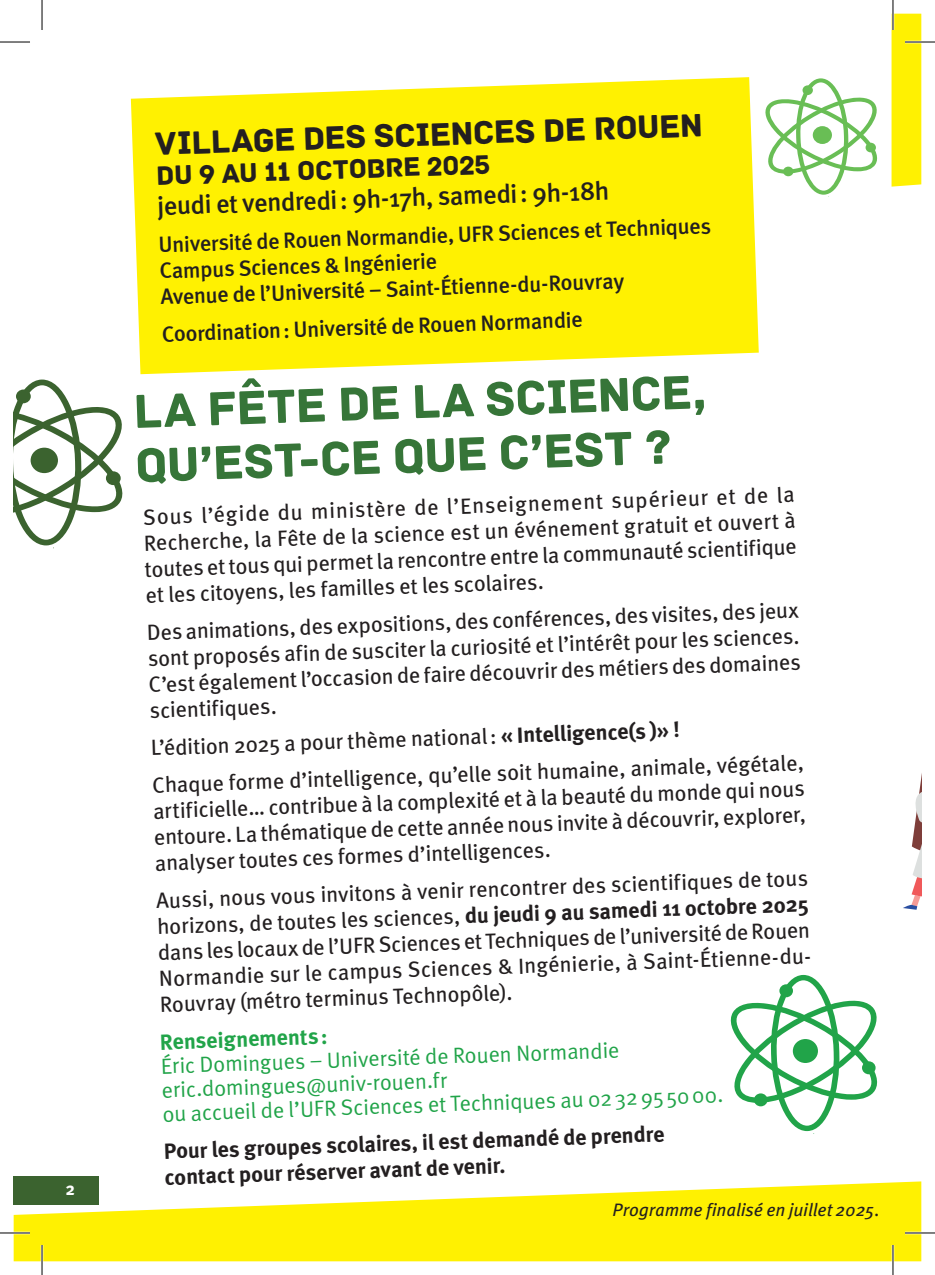
<style>
.page{position:relative;width:935px;height:1275px;background:#fff}
.page>*{position:absolute;margin:0;border:0;box-sizing:border-box;transform-origin:0 0}
.t1{font:50px/54px "Archive";color:#367538}
.t2{font:34px "Archive";color:#231f20}
.t3{font:28px "Archive";color:#231f20}
.t4{font:500 26px "Meta Pro";color:#231f20}
.t5{font:22px/26px "Meta Pro";color:#231f20;text-align:justify}
.t6{font:500 22px/26px "Meta Pro";color:#231f20}
.t7{font:22px/24px "Meta Pro Norm";color:#21a449}
.t8{font:700 22px/26px "Meta Pro";color:#231f20}
.t9{font:700 22px "Meta Pro";color:#21a449}
.t10{font:italic 18px "Meta Pro";letter-spacing:-.01em;color:#231f20}
.t11{font:700 18px "Meta Pro";color:#fff;scale:.95 1}
.s1{font-weight:700}
</style>
<div class="page">
<svg style="left:14px;top:1181px;width:907px;height:80px;fill:#fff101"></svg>
<div style="left:14px;top:1176px;width:85px;height:28px;background:#3b632f"></div>
<svg style="left:14px;top:379px;width:109px;height:169px"></svg>
<svg style="left:730px;top:975px;width:148px;height:159px"></svg>
<svg style="left:131px;top:77px;width:627px;height:297px;fill:#fff101"></svg>
<svg style="left:765px;top:78px;width:113px;height:119px"></svg>
<div style="left:891px;top:14px;width:30px;height:173px;background:#fff101"></div>
<svg style="left:903px;top:780px;width:18px;height:129px"></svg>
<hr style="left:904px;top:41px;width:30px;height:2px;background:#fff">
<hr style="left:0;top:1231px;width:30px;height:3px;background:#fff">
<hr style="left:904px;top:1231px;width:30px;height:3px;background:#fff">
<hr style="left:41px;top:1245px;width:2px;height:30px;background:#fff">
<hr style="left:891px;top:0;width:3px;height:30px;background:#fff">
<hr style="left:891px;top:1245px;width:3px;height:30px;background:#fff">
<hr style="left:0;top:42px;width:30px;height:1px;background:#000">
<hr style="left:904px;top:42px;width:30px;height:1px;background:#000">
<hr style="left:0;top:1232px;width:30px;height:1px;background:#000">
<hr style="left:904px;top:1232px;width:30px;height:1px;background:#000">
<hr style="left:42px;top:0;width:1px;height:30px;background:#000">
<hr style="left:42px;top:1245px;width:1px;height:30px;background:#000">
<hr style="left:892px;top:0;width:1px;height:30px;background:#000">
<hr style="left:892px;top:1245px;width:1px;height:30px;background:#000">
<p class="t11" style="left:66px;top:1174px;width:12px">2</p>
<h2 class="t2" style="left:154px;top:124px;width:549px;rotate:-2deg">Village des Sciences de Rouen</h2>
<p class="t3" style="left:156px;top:159px;width:336px;rotate:-2deg">Du 9 au 11 octobre 2025</p>
<p class="t4" style="left:157px;top:186px;width:454px;rotate:-2deg">jeudi et vendredi: 9h-17h, samedi: 9h-18h</p>
<p class="t6" style="left:158px;top:230px;width:554px;rotate:-2deg">Université de Rouen Normandie, UFR Sciences et Techniques<br>Campus Sciences &amp; Ingénierie<br>Avenue de l’Université – Saint-Étienne-du-Rouvray</p>
<p class="t6" style="left:161px;top:320px;width:423px;rotate:-2deg">Coordination: Université de Rouen Normandie</p>
<h1 class="t1" style="left:132px;top:385px;width:575px;rotate:-2deg">La Fête de la science, qu’est-ce que c’est ?</h1>
<p class="t5" style="left:142px;top:503px;width:654px;rotate:-2deg">Sous l’égide du ministère de l’Enseignement supérieur et de la Recherche, la Fête de la science est un événement gratuit et ouvert à toutes et tous qui permet la rencontre entre la communauté scientifique et les citoyens, les familles et les scolaires.</p>
<p class="t5" style="left:146px;top:618px;width:654px;rotate:-2deg">Des animations, des expositions, des conférences, des visites, des jeux sont proposés afin de susciter la curiosité et l’intérêt pour les sciences.<br>C’est également l’occasion de faire découvrir des métiers des domaines scientifiques.</p>
<p class="t5" style="left:150px;top:727px;width:653px;line-height:37.4px;rotate:-2deg">L’édition 2025 a pour thème national: <span class="s1">« Intelligence(s )» !<br></span>Chaque forme d’intelligence, qu’elle soit humaine, animale, végétale,</p>
<p class="t5" style="left:152px;top:796px;width:653px;rotate:-2deg">artificielle… contribue à la complexité et à la beauté du monde qui nous entoure. La thématique de cette année nous invite à découvrir, explorer, analyser toutes ces formes d’intelligences.</p>
<p class="t5" style="left:156px;top:886px;width:658px;text-align:left;rotate:-2deg">Aussi, nous vous invitons à venir rencontrer des scientifiques de tous horizons, de toutes les sciences, <span class="s1">du jeudi 9 au samedi 11 octobre 2025 </span>dans les locaux de l’UFR Sciences et Techniques de l’université de Rouen Normandie sur le campus Sciences &amp; Ingénierie, à Saint-Étienne-du-Rouvray (métro terminus Technopôle).</p>
<p class="t9" style="left:159px;top:1024px;width:169px;rotate:-2deg">Renseignements:</p>
<p class="t7" style="left:160px;top:1052px;width:562px;rotate:-2deg">Éric Domingues – Université de Rouen Normandie eric.domingues@univ-rouen.fr<br>ou accueil de l’UFR Sciences et Techniques au 0232955000.</p>
<p class="t8" style="left:163px;top:1136px;width:502px;rotate:-2deg">Pour les groupes scolaires, il est demandé de prendre contact pour réserver avant de venir.</p>
<p class="t10" style="left:612px;top:1196px;width:269px">Programme finalisé en juillet 2025.</p>
</div>
